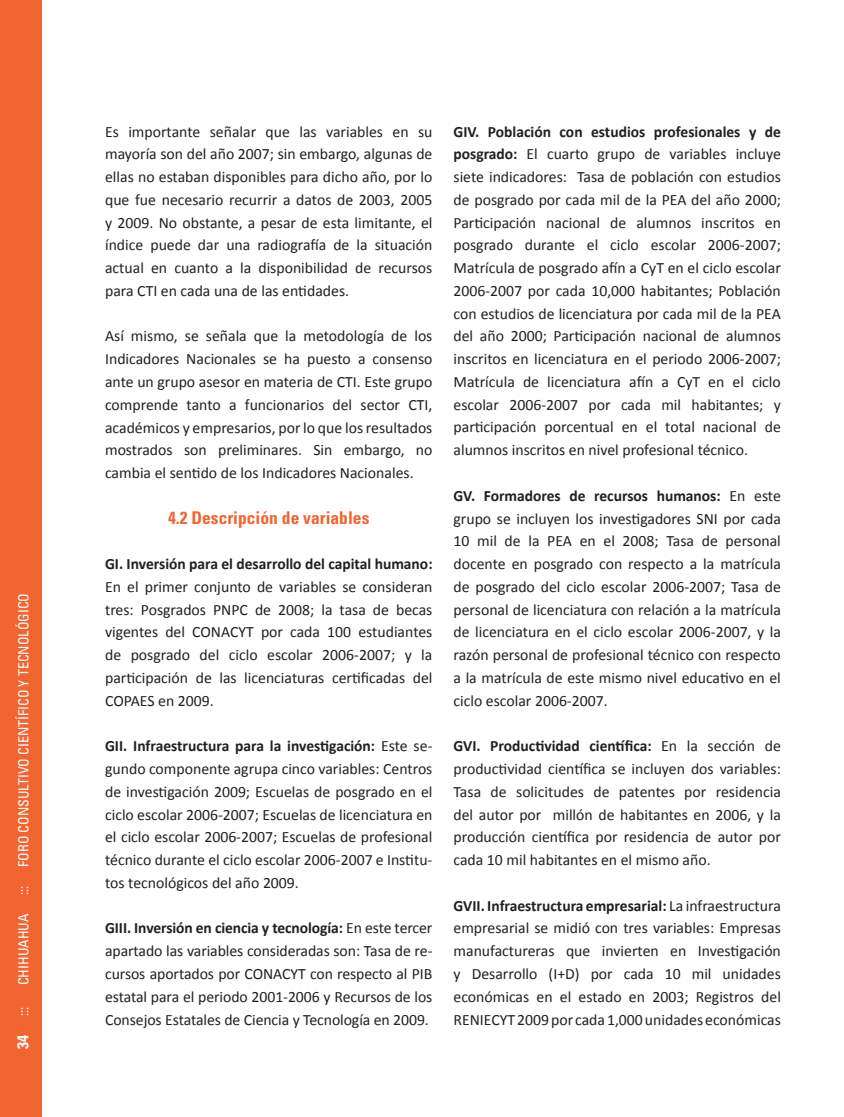
<style>
.page{position:relative;width:844px;height:1117px;background:#fff}
.page>*{position:absolute;margin:0;border:0;box-sizing:border-box;transform-origin:0 0}
.t1{font:700 condensed 17.5px "Univers LT";color:#f26430}
.t2{font:15.75px/22.8px "Calibri";color:#231f20;text-align:justify}
.t3{font:700 15.75px "Calibri";color:#231f20}
.t4{font:700 condensed 15.75px "Univers LT";color:#fff}
.t5{font:condensed 14px "Univers LT";color:#fff}
.s1{font-weight:700}
</style>
<div class="page">
<div style="left:0;top:0;width:42px;height:1116px;background:#f26430"></div>
<p class="t5" style="left:15px;top:866px;width:275px;rotate:-90deg">FORO CONSULTIVO CIENTÍFICO Y TECNOLÓGICO</p>
<p class="t5" style="left:15px;top:894px;width:11px;rotate:-90deg">:::</p>
<p class="t5" style="left:15px;top:985px;width:73px;rotate:-90deg">CHIHUAHUA</p>
<p class="t5" style="left:15px;top:1016px;width:11px;rotate:-90deg">:::</p>
<p class="t4" style="left:13px;top:1048px;width:15px;rotate:-90deg">34</p>
<p class="t2" style="left:105px;top:119px;width:329px">Es importante señalar que las variables en su mayoría son del año 2007; sin embargo, algunas de ellas no estaban disponibles para dicho año, por lo que fue necesario recurrir a datos de 2003, 2005 y 2009. No obstante, a pesar de esta limitante, el índice puede dar una radiografía de la situación actual en cuanto a la disponibilidad de recursos para CTI en cada una de las entidades.</p>
<p class="t2" style="left:105px;top:324px;width:329px">Así mismo, se señala que la metodología de los Indicadores Nacionales se ha puesto a consenso ante un grupo asesor en materia de CTI. Este grupo comprende tanto a funcionarios del sector CTI, académicos y empresarios, por lo que los resultados mostrados son preliminares. Sin embargo, no cambia el sentido de los Indicadores Nacionales.</p>
<p class="t1" style="left:168px;top:506px;width:203px">4.2 Descripción de variables</p>
<p class="t3" style="left:105px;top:554px;width:329px">GI. Inversión para el desarrollo del capital humano:</p>
<p class="t2" style="left:105px;top:574px;width:329px">En el primer conjunto de variables se consideran tres: Posgrados PNPC de 2008; la tasa de becas vigentes del CONACYT por cada 100 estudiantes de posgrado del ciclo escolar 2006-2007; y la participación de las licenciaturas certificadas del COPAES en 2009.</p>
<p class="t2" style="left:105px;top:733px;width:329px"><span class="s1">GII. Infraestructura para la investigación:</span> Este se&shy;gundo componente agrupa cinco variables: Centros de investigación 2009; Escuelas de posgrado en el ciclo escolar 2006-2007; Escuelas de licenciatura en el ciclo escolar 2006-2007; Escuelas de profesional técnico durante el ciclo escolar 2006-2007 e Institu&shy;tos tecnológicos del año 2009.</p>
<p class="t2" style="left:105px;top:915px;width:329px"><span class="s1">GIII. Inversión en ciencia y tecnología:</span> En este tercer apartado las variables consideradas son: Tasa de re&shy;cursos aportados por CONACYT con respecto al PIB estatal para el periodo 2001-2006 y Recursos de los Consejos Estatales de Ciencia y Tecnología en 2009.</p>
<p class="t2" style="left:453px;top:119px;width:329px"><span class="s1">GIV. Población con estudios profesionales y de posgrado:</span> El cuarto grupo de variables incluye siete indicadores: Tasa de población con estudios de posgrado por cada mil de la PEA del año 2000; Participación nacional de alumnos inscritos en posgrado durante el ciclo escolar 2006-2007; Matrícula de posgrado afín a CyT en el ciclo escolar 2006-2007 por cada 10,000 habitantes; Población con estudios de licenciatura por cada mil de la PEA del año 2000; Participación nacional de alumnos inscritos en licenciatura en el periodo 2006-2007; Matrícula de licenciatura afín a CyT en el ciclo escolar 2006-2007 por cada mil habitantes; y participación porcentual en el total nacional de alumnos inscritos en nivel profesional técnico.</p>
<p class="t2" style="left:453px;top:483px;width:329px"><span class="s1">GV. Formadores de recursos humanos:</span> En este grupo se incluyen los investigadores SNI por cada 10 mil de la PEA en el 2008; Tasa de personal docente en posgrado con respecto a la matrícula de posgrado del ciclo escolar 2006-2007; Tasa de personal de licenciatura con relación a la matrícula de licenciatura en el ciclo escolar 2006-2007, y la razón personal de profesional técnico con respecto a la matrícula de este mismo nivel educativo en el ciclo escolar 2006-2007.</p>
<p class="t2" style="left:453px;top:733px;width:329px"><span class="s1">GVI. Productividad científica:</span> En la sección de productividad científica se incluyen dos variables:<br>Tasa de solicitudes de patentes por residencia del autor por millón de habitantes en 2006, y la producción científica por residencia de autor por cada 10 mil habitantes en el mismo año.</p>
<p class="t2" style="left:453px;top:893px;width:329px"><span class="s1">GVII. Infraestructura empresarial:</span> La infraestructura empresarial se midió con tres variables: Empresas manufactureras que invierten en Investigación y Desarrollo (I+D) por cada 10 mil unidades económicas en el estado en 2003; Registros del RENIECYT 2009 por cada 1,000 unidades económicas</p>
</div>
